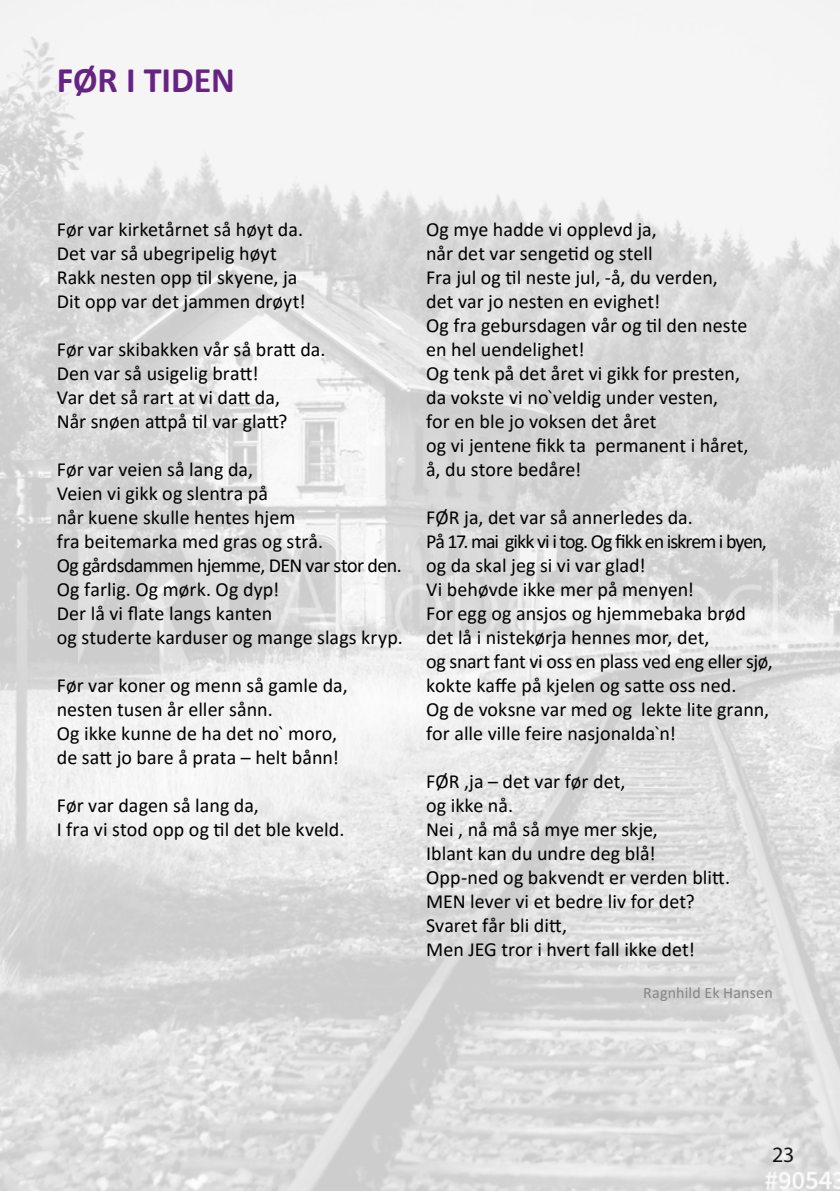
<style>
.page{position:relative;width:840px;height:1191px;background:#fff}
.page>*{position:absolute;margin:0;border:0;box-sizing:border-box;transform-origin:0 0}
.t1{font:700 36px "Calibri";letter-spacing:-.005em;color:#662383}
.t2{font:22px "Myriad Pro";color:#000}
.t3{font:20px/24px "Calibri";color:#000}
.t4{font:16px "Calibri";letter-spacing:.01em;color:#878686}
</style>
<div class="page">
<img style="left:0;top:0;width:839px;height:1191px">
<h1 class="t1" style="left:57px;top:55px;width:179px">FØR I TIDEN</h1>
<p class="t3" style="left:57px;top:217px;width:250px">Før var kirketårnet så høyt da.<br>Det var så ubegripelig høyt<br>Rakk nesten opp til skyene, ja<br>Dit opp var det jammen drøyt!</p>
<p class="t3" style="left:57px;top:337px;width:270px">Før var skibakken vår så bratt da.<br>Den var så usigelig bratt!<br>Var det så rart at vi datt da,<br>Når snøen attpå til var glatt?</p>
<p class="t3" style="left:57px;top:457px;width:347px">Før var veien så lang da,<br>Veien vi gikk og slentra på<br>når kuene skulle hentes hjem<br>fra beitemarka med gras og strå.<br>Og gårdsdammen hjemme, DEN var stor den.<br>Og farlig. Og mørk. Og dyp!<br>Der lå vi flate langs kanten<br>og studerte karduser og mange slags kryp.</p>
<p class="t3" style="left:57px;top:673px;width:292px">Før var koner og menn så gamle da, nesten tusen år eller sånn.<br>Og ikke kunne de ha det no` moro, de satt jo bare å prata – helt bånn!</p>
<p class="t3" style="left:57px;top:793px;width:289px">Før var dagen så lang da,<br>I fra vi stod opp og til det ble kveld.</p>
<p class="t3" style="left:426px;top:217px;width:324px">Og mye hadde vi opplevd ja,<br>når det var sengetid og stell<br>Fra jul og til neste jul, -å, du verden, det var jo nesten en evighet!<br>Og fra gebursdagen vår og til den neste en hel uendelighet!<br>Og tenk på det året vi gikk for presten, da vokste vi no`veldig under vesten,<br>for en ble jo voksen det året<br>og vi jentene fikk ta permanent i håret, å, du store bedåre!</p>
<p class="t3" style="left:426px;top:505px;width:348px">FØR ja, det var så annerledes da.<br>På 17. mai gikk vi i tog. Og fikk en iskrem i byen, og da skal jeg si vi var glad!<br>Vi behøvde ikke mer på menyen!<br>For egg og ansjos og hjemmebaka brød det lå i nistekørja hennes mor, det,<br>og snart fant vi oss en plass ved eng eller sjø, kokte kaffe på kjelen og satte oss ned.<br>Og de voksne var med og lekte lite grann, for alle ville feire nasjonalda`n!</p>
<p class="t3" style="left:426px;top:769px;width:305px">FØR ,ja – det var før det,<br>og ikke nå.<br>Nei , nå må så mye mer skje,<br>Iblant kan du undre deg blå!<br>Opp-ned og bakvendt er verden blitt.<br>MEN lever vi et bedre liv for det?<br>Svaret får bli ditt,<br>Men JEG tror i hvert fall ikke det!</p>
<p class="t4" style="left:643px;top:981px;width:131px">Ragnhild Ek Hansen</p>
<p class="t2" style="left:771px;top:1141px;width:24px">23</p>
</div>
